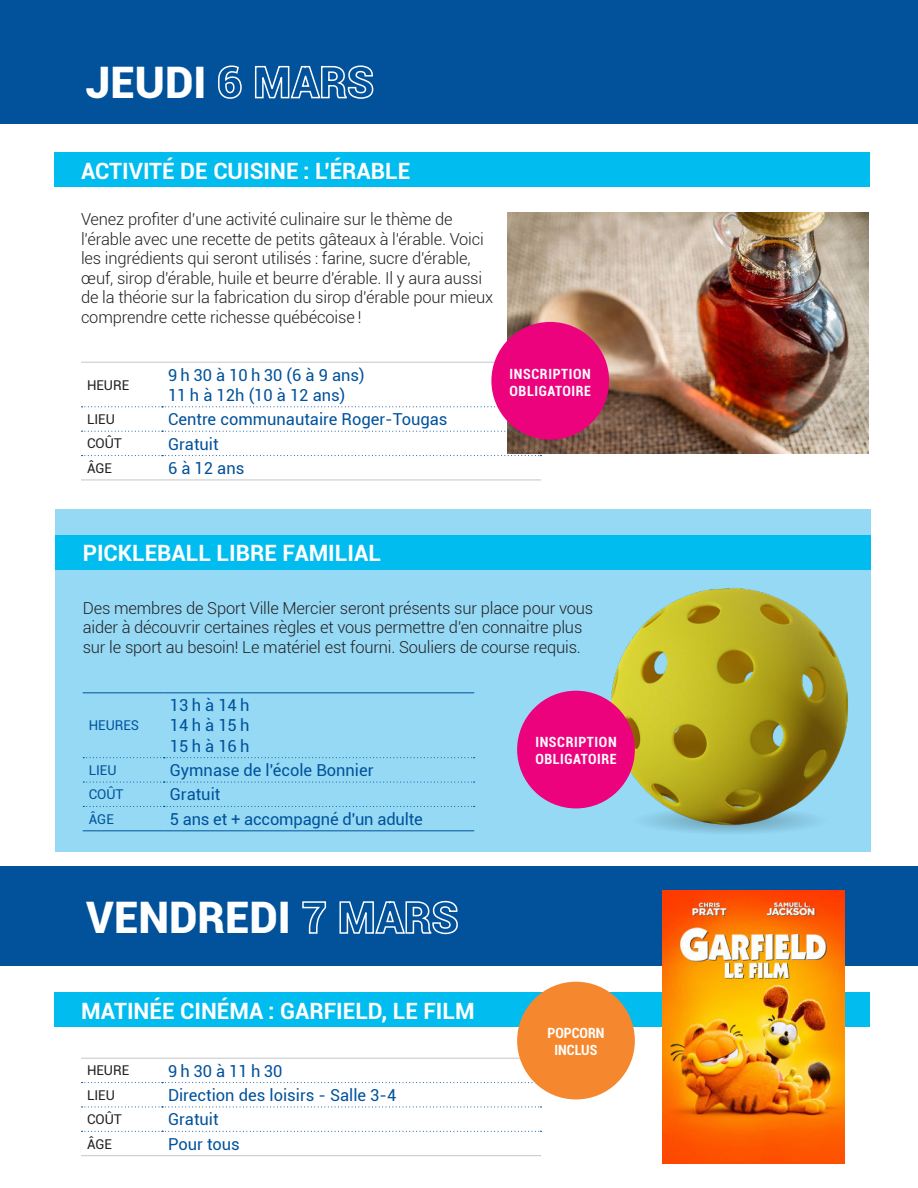
<style>
.page{position:relative;width:918px;height:1188px;background:#fff}
.page>*{position:absolute;margin:0;border:0;box-sizing:border-box;transform-origin:0 0}
.t1{font:900 43.5px "Roboto";color:#fff}
.t2{font:700 22.5px "Roboto";color:#fff}
.t3{font:300 16.5px/19.5px "Roboto";letter-spacing:-.01em;color:#231f20}
.t4{font:16.5px/20.2px "Roboto";color:#01529b}
.t5{font:700 condensed 14.1px/17px "Roboto";letter-spacing:.04em;color:#fff}
.t6{font:700 condensed 14.1px/17px "Roboto";color:#fff;text-align:center}
.t7{font:13.5px "Roboto";color:#231f20}
.t8{font:13.5px "Roboto";color:#01529b}
</style>
<div class="page">
<img style="left:507px;top:213px;width:362px;height:241px">
<div style="left:0;top:866px;width:918px;height:100px;background:#01529b"></div>
<div style="left:54px;top:152px;width:815px;height:35px;background:#01bcee"></div>
<svg style="left:82px;top:406px;width:414px;height:1px"></svg>
<svg style="left:82px;top:431px;width:437px;height:1px"></svg>
<svg style="left:82px;top:455px;width:460px;height:1px"></svg>
<hr style="left:81px;top:362px;width:81px;height:1px;background:#c3c5c7">
<hr style="left:162px;top:362px;width:379px;height:1px;background:#c3c5c7">
<hr style="left:81px;top:480px;width:81px;height:1px;background:#c3c5c7">
<hr style="left:162px;top:480px;width:379px;height:1px;background:#c3c5c7">
<div style="left:0;top:0;width:918px;height:123px;background:#01529b"></div>
<div style="left:491px;top:322px;width:118px;height:118px;background:#ed027e;border-radius:50%"></div>
<div style="left:56px;top:509px;width:815px;height:343px;background:#95d9f5"></div>
<div style="left:56px;top:535px;width:815px;height:34px;background:#01bcee"></div>
<svg style="left:83px;top:782px;width:392px;height:1px"></svg>
<svg style="left:83px;top:806px;width:392px;height:1px"></svg>
<hr style="left:83px;top:692px;width:81px;height:1px;background:#01529b">
<hr style="left:164px;top:692px;width:310px;height:1px;background:#01529b">
<svg style="left:83px;top:757px;width:392px;height:1px"></svg>
<hr style="left:83px;top:830px;width:81px;height:1px;background:#01529b">
<hr style="left:164px;top:830px;width:310px;height:1px;background:#01529b">
<div style="left:54px;top:992px;width:815px;height:35px;background:#01bcee"></div>
<svg style="left:82px;top:1131px;width:460px;height:1px"></svg>
<svg style="left:82px;top:1082px;width:453px;height:1px"></svg>
<svg style="left:82px;top:1106px;width:460px;height:2px"></svg>
<hr style="left:81px;top:1058px;width:81px;height:1px;background:#c3c5c7">
<hr style="left:162px;top:1058px;width:379px;height:1px;background:#c3c5c7">
<hr style="left:81px;top:1155px;width:81px;height:1px;background:#c3c5c7">
<hr style="left:162px;top:1155px;width:379px;height:1px;background:#c3c5c7">
<img style="left:509px;top:479px;width:362px;height:468px">
<div style="left:517px;top:691px;width:118px;height:117px;background:#ed027e;border-radius:50%"></div>
<div style="left:517px;top:982px;width:118px;height:117px;background:#f5882e;border-radius:50%"></div>
<img style="left:662px;top:890px;width:182px;height:274px">
<h1 class="t1" style="left:86px;top:57px;width:289px">JEUDI 6 MARS</h1>
<h2 class="t2" style="left:81px;top:155px;width:331px">ACTIVITÉ DE CUISINE : L'ÉRABLE</h2>
<p class="t3" style="left:81px;top:209px;width:414px">Venez profiter d’une activité culinaire sur le thème de l'érable avec une recette de petits gâteaux à l'érable. Voici les ingrédients qui seront utilisés : farine, sucre d'érable, œuf, sirop d'érable, huile et beurre d'érable. Il y aura aussi de la théorie sur la fabrication du sirop d'érable pour mieux comprendre cette richesse québécoise !</p>
<p class="t7" style="left:87px;top:379px;width:44px">HEURE</p>
<p class="t4" style="left:168px;top:364px;width:198px">9 h 30 à 10 h 30 (6 à 9 ans)<br>11 h à 12h (10 à 12 ans)</p>
<p class="t7" style="left:87px;top:414px;width:29px">LIEU</p>
<p class="t4" style="left:168px;top:409px;width:281px">Centre communautaire Roger-Tougas</p>
<p class="t7" style="left:87px;top:438px;width:36px">COÛT</p>
<p class="t4" style="left:168px;top:435px;width:52px">Gratuit</p>
<p class="t7" style="left:87px;top:462px;width:27px">ÂGE</p>
<p class="t4" style="left:168px;top:457px;width:78px">6 à 12 ans</p>
<p class="t5" style="left:510px;top:365px;width:83px">INSCRIPTION<br>OBLIGATOIRE</p>
<h2 class="t2" style="left:83px;top:537px;width:300px">PICKLEBALL LIBRE FAMILIAL</h2>
<p class="t3" style="left:83px;top:599px;width:512px">Des membres de Sport Ville Mercier seront présents sur place pour vous aider à découvrir certaines règles et vous permettre d’en connaitre plus sur le sport au besoin! Le matériel est fourni. Souliers de course requis.</p>
<p class="t8" style="left:89px;top:720px;width:52px">HEURES</p>
<p class="t4" style="left:170px;top:695px;width:81px;text-align:justify">13 h à 14 h 14 h à 15 h 15 h à 16 h</p>
<p class="t8" style="left:89px;top:765px;width:29px">LIEU</p>
<p class="t4" style="left:170px;top:759px;width:205px">Gymnase de l'école Bonnier</p>
<p class="t8" style="left:89px;top:789px;width:36px">COÛT</p>
<p class="t4" style="left:170px;top:786px;width:52px">Gratuit</p>
<p class="t8" style="left:89px;top:813px;width:27px">ÂGE</p>
<p class="t4" style="left:170px;top:808px;width:255px">5 ans et + accompagné d'un adulte</p>
<h1 class="t1" style="left:86px;top:893px;width:374px">VENDREDI 7 MARS</h1>
<h2 class="t2" style="left:81px;top:995px;width:395px">MATINÉE CINÉMA : GARFIELD, LE FILM</h2>
<p class="t7" style="left:87px;top:1065px;width:44px">HEURE</p>
<p class="t4" style="left:168px;top:1060px;width:116px">9 h 30 à 11 h 30</p>
<p class="t7" style="left:87px;top:1089px;width:29px">LIEU</p>
<p class="t4" style="left:168px;top:1084px;width:230px">Direction des loisirs - Salle 3-4</p>
<p class="t7" style="left:87px;top:1114px;width:36px">COÛT</p>
<p class="t4" style="left:168px;top:1111px;width:52px">Gratuit</p>
<p class="t7" style="left:87px;top:1138px;width:27px">ÂGE</p>
<p class="t4" style="left:168px;top:1135px;width:73px">Pour tous</p>
<p class="t5" style="left:535px;top:734px;width:83px">INSCRIPTION<br>OBLIGATOIRE</p>
<p class="t6" style="left:548px;top:1025px;width:58px">POPCORN<br>INCLUS</p>
</div>
